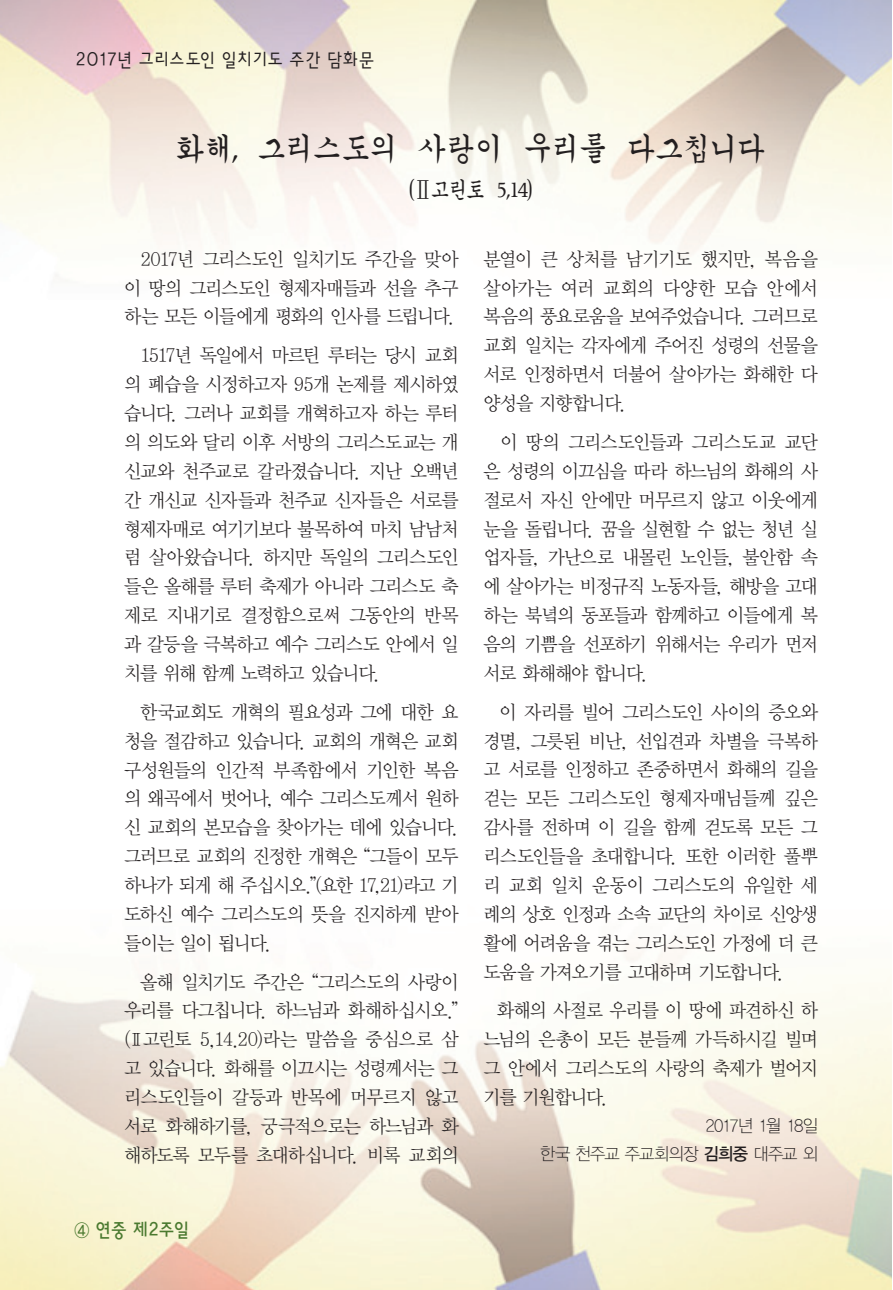
<style>
.page{position:relative;width:893px;height:1290px;background:#fff}
.page>*{position:absolute;margin:0;border:0;box-sizing:border-box;transform-origin:0 0}
.t1{font:35px "J Ckg";letter-spacing:-.17em;color:#231f20;scale:.95 1}
.t2{font:24.5px "J Ckg";letter-spacing:-.2em;color:#231f20;scale:.9 1}
.t3{font:19.25px/28.9px "YDVY Mj O32";letter-spacing:-.06em;color:#231f20;text-align:justify;scale:.95 1}
.t4{font:19.25px "YDVYGO22";letter-spacing:-.005em;color:#231f20;scale:.9 1}
.t5{font:19.25px "YDVYGO23";letter-spacing:-.005em;color:#4a792f;scale:.9 1}
.t6{font:17.5px/28px "YDVYGO31";letter-spacing:-.06em;color:#231f20;text-align:right;scale:.95 1}
.s1{font-family:"YDVYGO33"}
</style>
<div class="page">
<img style="left:0;top:0;width:892px;height:281px">
<img style="left:0;top:939px;width:892px;height:351px">
<p class="t4" style="left:76px;top:49px;width:333px">2017년 그리스도인 일치기도 주간 담화문</p>
<h1 class="t1" style="left:174px;top:131px;width:627px">화해, 그리스도의 사랑이 우리를 다그칩니다</h1>
<p class="t2" style="left:409px;top:177px;width:139px">(Ⅱ고린토 5,14)</p>
<p class="t3" style="left:124px;top:244px;width:354px;text-indent:17px">2017년 그리스도인 일치기도 주간을 맞아 이 땅의 그리스도인 형제자매들과 선을 추구 하는 모든 이들에게 평화의 인사를 드립니다.</p>
<p class="t3" style="left:124px;top:341px;width:354px;text-indent:16px">1517년 독일에서 마르틴 루터는 당시 교회 의 폐습을 시정하고자 95개 논제를 제시하였 습니다. 그러나 교회를 개혁하고자 하는 루터 의 의도와 달리 이후 서방의 그리스도교는 개 신교와 천주교로 갈라졌습니다. 지난 오백년 간 개신교 신자들과 천주교 신자들은 서로를 형제자매로 여기기보다 불목하여 마치 남남처 럼 살아왔습니다. 하지만 독일의 그리스도인 들은 올해를 루터 축제가 아니라 그리스도 축 제로 지내기로 결정함으로써 그동안의 반목 과 갈등을 극복하고 예수 그리스도 안에서 일 치를 위해 함께 노력하고 있습니다.</p>
<p class="t3" style="left:124px;top:697px;width:354px;text-indent:16px">한국교회도 개혁의 필요성과 그에 대한 요 청을 절감하고 있습니다. 교회의 개혁은 교회 구성원들의 인간적 부족함에서 기인한 복음 의 왜곡에서 벗어나, 예수 그리스도께서 원하 신 교회의 본모습을 찾아가는 데에 있습니다. 그러므로 교회의 진정한 개혁은 “그들이 모두 하나가 되게 해 주십시오.”(요한 17,21)라고 기 도하신 예수 그리스도의 뜻을 진지하게 받아 들이는 일이 됩니다.</p>
<p class="t3" style="left:124px;top:967px;width:354px;text-indent:16px">올해 일치기도 주간은 “그리스도의 사랑이 우리를 다그칩니다. 하느님과 화해하십시오.” (Ⅱ고린토 5,14.20)라는 말씀을 중심으로 삼 고 있습니다. 화해를 이끄시는 성령께서는 그 리스도인들이 갈등과 반목에 머무르지 않고 서로 화해하기를, 궁극적으로는 하느님과 화 해하도록 모두를 초대하십니다. 비록 교회의</p>
<p class="t5" style="left:74px;top:1219px;width:130px">④ 연중 제2주일</p>
<p class="t3" style="left:483px;top:244px;width:354px">분열이 큰 상처를 남기기도 했지만, 복음을 살아가는 여러 교회의 다양한 모습 안에서 복음의 풍요로움을 보여주었습니다. 그러므로 교회 일치는 각자에게 주어진 성령의 선물을 서로 인정하면서 더불어 살아가는 화해한 다 양성을 지향합니다.</p>
<p class="t3" style="left:483px;top:428px;width:354px;text-indent:17px">이 땅의 그리스도인들과 그리스도교 교단 은 성령의 이끄심을 따라 하느님의 화해의 사 절로서 자신 안에만 머무르지 않고 이웃에게 눈을 돌립니다. 꿈을 실현할 수 없는 청년 실 업자들, 가난으로 내몰린 노인들, 불안함 속 에 살아가는 비정규직 노동자들, 해방을 고대 하는 북녘의 동포들과 함께하고 이들에게 복 음의 기쁨을 선포하기 위해서는 우리가 먼저 서로 화해해야 합니다.</p>
<p class="t3" style="left:483px;top:697px;width:354px;text-indent:16px">이 자리를 빌어 그리스도인 사이의 증오와 경멸, 그릇된 비난, 선입견과 차별을 극복하 고 서로를 인정하고 존중하면서 화해의 길을 걷는 모든 그리스도인 형제자매님들께 깊은 감사를 전하며 이 길을 함께 걷도록 모든 그 리스도인들을 초대합니다. 또한 이러한 풀뿌 리 교회 일치 운동이 그리스도의 유일한 세 례의 상호 인정과 소속 교단의 차이로 신앙생 활에 어려움을 겪는 그리스도인 가정에 더 큰 도움을 가져오기를 고대하며 기도합니다.</p>
<p class="t3" style="left:483px;top:996px;width:354px;text-indent:13px">화해의 사절로 우리를 이 땅에 파견하신 하 느님의 은총이 모든 분들께 가득하시길 빌며 그 안에서 그리스도의 사랑의 축제가 벌어지 기를 기원합니다.</p>
<p class="t6" style="left:540px;top:1112px;width:294px">2017년 1월 18일<br>한국 천주교 주교회의장 <span class="s1">김희중</span> 대주교 외</p>
</div>
